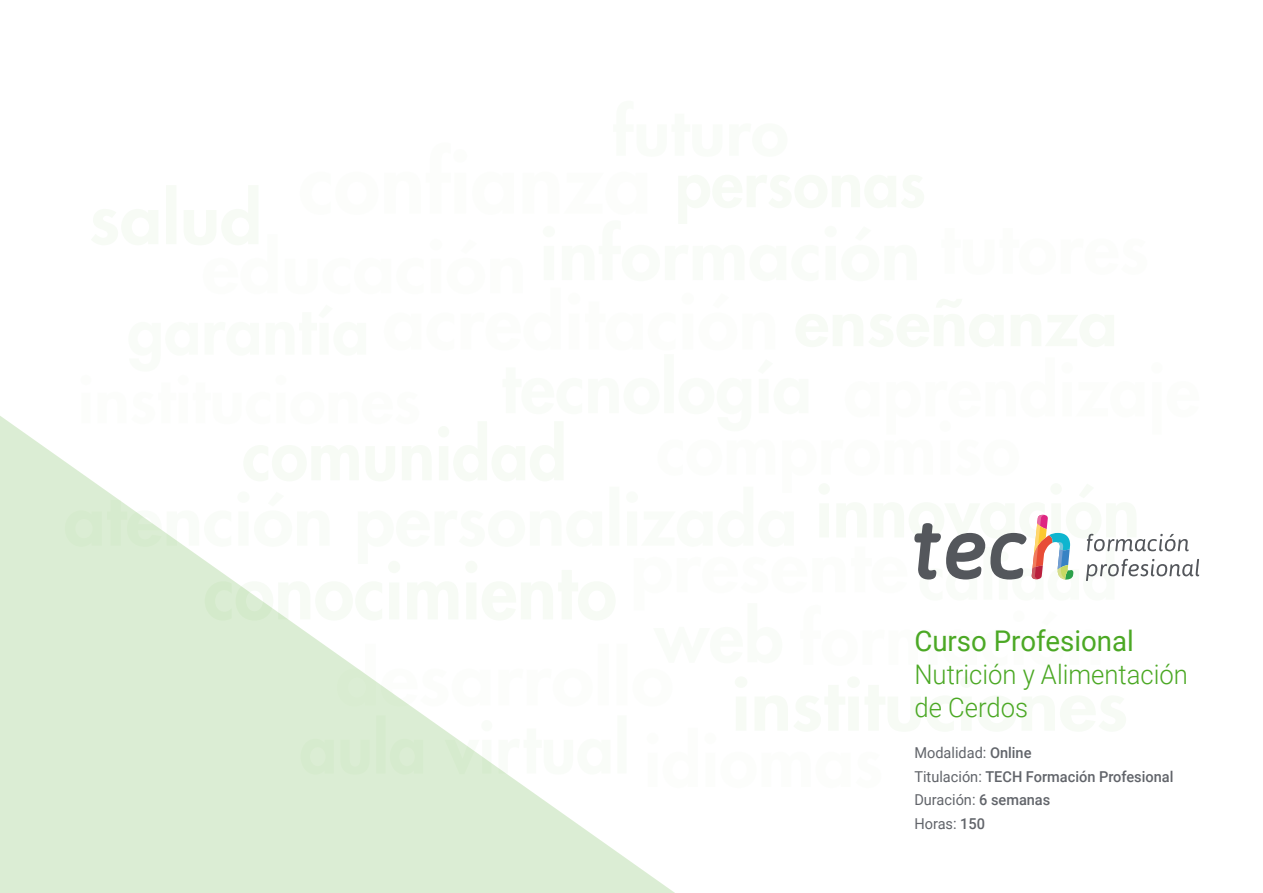
<style>
.page{position:relative;width:1263px;height:893px;background:#fff}
.page>*{position:absolute;margin:0;border:0;box-sizing:border-box;transform-origin:0 0}
.t1{font:28.5px "Roboto";color:#4ba824}
.t2{font:300 27px/33px "Roboto";color:#4ba824;scale:.95 1}
.t3{font:500 15px/23.7px "Roboto";color:#61646a}
.s1{font-weight:400}
</style>
<div class="page">
<svg style="left:0;top:416px;width:675px;height:477px;fill:#dbedd4"></svg>
<svg style="left:65px;top:416px;width:1134px;height:372px"></svg>
<h1 class="t1" style="left:914px;top:621px;width:221px">Curso Profesional</h1>
<h2 class="t2" style="left:914px;top:657px;width:289px">Nutrición y Alimentación de Cerdos</h2>
<p class="t3" style="left:914px;top:740px;width:261px"><span class="s1">Modalidad:</span> Online<br><span class="s1">Titulación:</span> TECH Formación Profesional<br><span class="s1">Duración:</span> 6 semanas<br><span class="s1">Horas:</span> 150</p>
</div>
